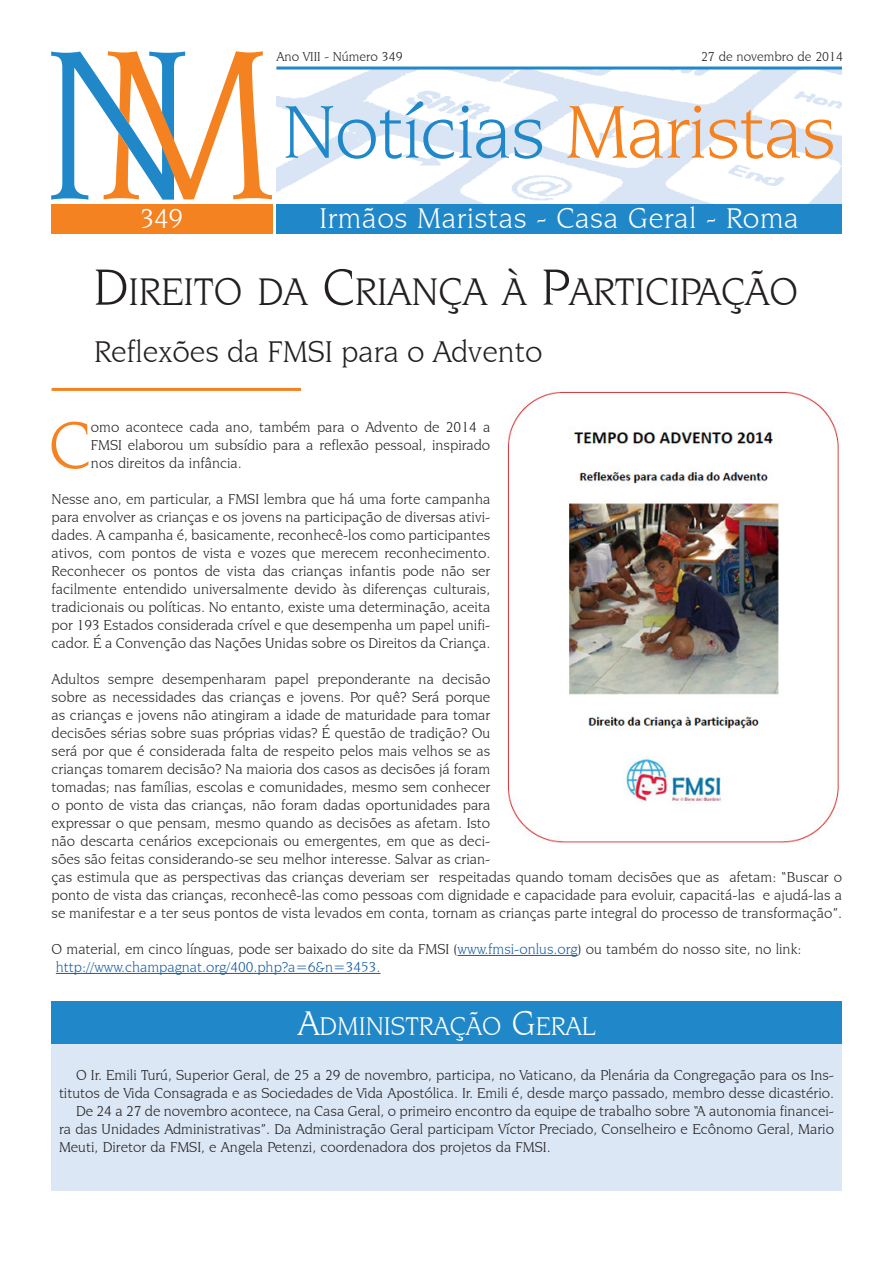
<style>
.page{position:relative;width:893px;height:1263px;background:#fff}
.page>*{position:absolute;margin:0;border:0;box-sizing:border-box;transform-origin:0 0}
.Normale{font:79.5px "Novarese IT Cby BT";letter-spacing:-.015em;color:#2088c9}
.paragrafo4ComMaiuscu{font:70.2px "Novarese IT Cby BT";color:#f58220}
.Titolo{font:40.5px "Novarese IT Cby BT";color:#231f20}
.Sottotitolo{font:31.5px "Novarese IT Cby BT";color:#231f20}
.Normale-2{font:30px "Novarese IT Cby BT";letter-spacing:.02em;color:#fff}
.Normale-3{font:28.5px "Novarese IT Cby BT";color:#fff}
.Titolo-2{font:27px "Novarese IT Cby BT";color:#fff}
.paragrafo4{font:15px/18px "Novarese IT Cby BT";color:#231f20;text-align:justify}
.paragrafoSemDopo{font:15px/18px "Novarese IT Cby BT";color:#231f20;text-align:right}
.paragrafo4ComMaiuscu-2{font:15px/18px "Novarese IT Cby BT";color:#231f20;text-align:justify}
.paragrafo4-2{font:15px "Novarese IT Cby BT";color:#175d9e}
.Normale-4{font:13.5px "Novarese IT Cby BT";color:#231f20}
.s1{color:#f58220}
.s2{font-size:54px}
.s3{color:#175d9e}
.s4{font-size:36px}
</style>
<div class="page">
<img style="left:276px;top:70px;width:566px;height:134px">
<hr style="left:276px;top:67px;width:566px;height:3px;background:#2088c9">
<div style="left:276px;top:204px;width:566px;height:30px;background:#2088c9"></div>
<svg style="left:51px;top:51px;width:221px;height:149px"></svg>
<div style="left:51px;top:1044px;width:791px;height:147px;background:#dbe7f5"></div>
<div style="left:51px;top:204px;width:221px;height:30px;background:#f58220"></div>
<hr style="left:52px;top:388px;width:249px;height:3px;background:#f58220">
<div style="left:51px;top:1001px;width:791px;height:43px;background:#2088c9"></div>
<hr style="left:458px;top:955px;width:120px;height:1px;background:#175d9e">
<hr style="left:56px;top:973px;width:324px;height:1px;background:#175d9e">
<img style="left:507px;top:391px;width:332px;height:452px">
<p class="Normale-4" style="left:276px;top:49px;width:128px">Ano VIII - Número 349</p>
<p class="Normale-4" style="left:701px;top:49px;width:144px">27 de novembro de 2014</p>
<p class="Normale" style="left:282px;top:85px;width:555px">Notícias <span class="s1">Maristas</span></p>
<p class="Normale-2" style="left:320px;top:201px;width:481px">Irmãos Maristas - Casa Geral - Roma</p>
<p class="Normale-3" style="left:140px;top:202px;width:45px">349</p>
<p class="Titolo" style="left:94px;top:267px;width:706px"><span class="s2">D</span>IREITO DA <span class="s2">C</span>RIANÇA À <span class="s2">P</span>ARTICIPAÇÃO</p>
<p class="Sottotitolo" style="left:94px;top:333px;width:450px">Reflexões da FMSI para o Advento</p>
<p class="paragrafo4ComMaiuscu" style="left:49px;top:403px;width:44px">C</p>
<p class="paragrafo4ComMaiuscu-2" style="left:91px;top:418px;width:401px">omo acontece cada ano, também para o Advento de 2014 a FMSI elaborou um subsídio para a reflexão pessoal, inspirado nos direitos da infância.</p>
<p class="paragrafo4" style="left:52px;top:490px;width:440px">Nesse ano, em particular, a FMSI lembra que há uma forte campanha para envolver as crianças e os jovens na participação de diversas ativi&shy;dades. A campanha é, basicamente, reconhecê-los como participantes ativos, com pontos de vista e vozes que merecem reconhecimento.<br>Reconhecer os pontos de vista das crianças infantis pode não ser facilmente entendido universalmente devido às diferenças culturais, tradicionais ou políticas. No entanto, existe uma determinação, aceita por 193 Estados considerada crível e que desempenha um papel unifi&shy;cador. É a Convenção das Nações Unidas sobre os Direitos da Criança.</p>
<p class="paragrafo4" style="left:52px;top:670px;width:792px;text-align:left">Adultos sempre desempenharam papel preponderante na decisão<br>sobre as necessidades das crianças e jovens. Por quê? Será porque<br>as crianças e jovens não atingiram a idade de maturidade para tomar<br>decisões sérias sobre suas próprias vidas? É questão de tradição? Ou<br>será por que é considerada falta de respeito pelos mais velhos se as<br>crianças tomarem decisão? Na maioria dos casos as decisões já foram<br>tomadas; nas famílias, escolas e comunidades, mesmo sem conhecer<br>o ponto de vista das crianças, não foram dadas oportunidades para<br>expressar o que pensam, mesmo quando as decisões as afetam. Isto<br>não descarta cenários excepcionais ou emergentes, em que as deci-<br>sões são feitas considerando-se seu melhor interesse. Salvar as crian-<br>ças estimula que as perspectivas das crianças deveriam ser respeitadas quando tomam decisões que as afetam: “Buscar o ponto de vista das crianças, reconhecê-las como pessoas com dignidade e capacidade para evoluir, capacitá-las e ajudá-las a se manifestar e a ter seus pontos de vista levados em conta, tornam as crianças parte integral do processo de transformação”.</p>
<p class="paragrafoSemDopo" style="left:52px;top:940px;width:751px">O material, em cinco línguas, pode ser baixado do site da FMSI (<span class="s3">www.fmsi-onlus.org</span>) ou também do nosso site, no link:</p>
<p class="paragrafo4-2" style="left:56px;top:958px;width:326px">http://www.champagnat.org/400.php?a=6&amp;n=3453.</p>
<p class="Titolo-2" style="left:298px;top:1010px;width:299px"><span class="s4">A</span>DMINISTRAÇÃO <span class="s4">G</span>ERAL</p>
<p class="paragrafoSemDopo" style="left:59px;top:1066px;width:776px">O Ir. Emili Turú, Superior Geral, de 25 a 29 de novembro, participa, no Vaticano, da Plenária da Congregação para os Ins&shy;titutos de Vida Consagrada e as Sociedades de Vida Apostólica. Ir. Emili é, desde março passado, membro desse dicastério.</p>
<p class="paragrafoSemDopo" style="left:59px;top:1102px;width:776px;text-align:justify;text-indent:17px">De 24 a 27 de novembro acontece, na Casa Geral, o primeiro encontro da equipe de trabalho sobre “A autonomia financei&shy;ra das Unidades Administrativas”. Da Administração Geral participam Víctor Preciado, Conselheiro e Ecônomo Geral, Mario Meuti, Diretor da FMSI, e Angela Petenzi, coordenadora dos projetos da FMSI.</p>
</div>
